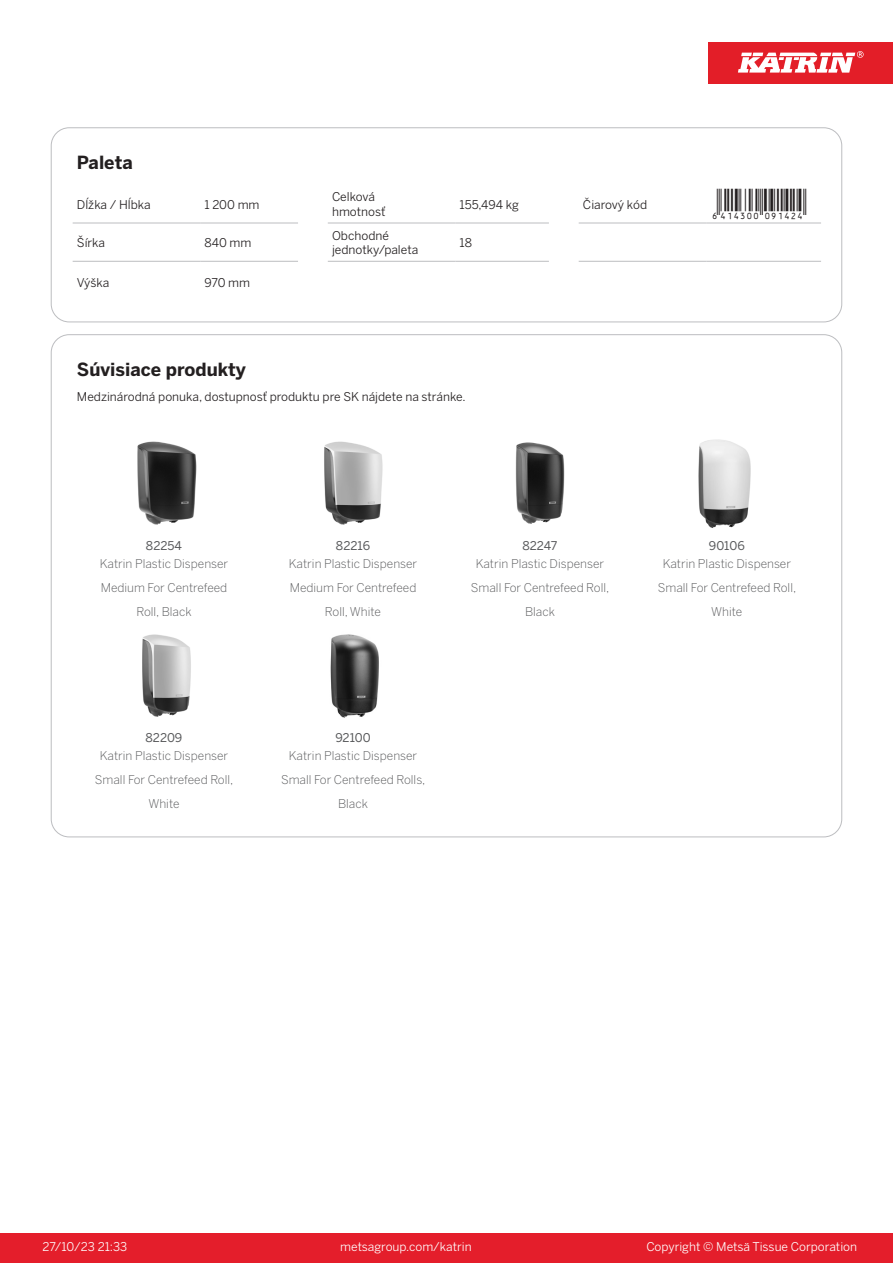
<style>
.page{position:relative;width:893px;height:1263px;background:#fff}
.page>*{position:absolute;margin:0;border:0;box-sizing:border-box;transform-origin:0 0}
.T_EAN{font:30px "Viisas EAN Matala";color:#231f20}
.T_TableHeader{font:700 18px "Benton Sans";color:#231f20}
.T_RelatedName{font:300 12px/24px "Benton Sans";color:#57585a;text-align:center}
.T_TableBody{font:12px "Benton Sans";color:#231f20}
.t1{font:12px "Benton Sans";color:#fff}
.T_RelatedCode{font:12px "Benton Sans";color:#57585a}
</style>
<div class="page">
<div style="left:0;top:1233px;width:893px;height:30px;background:#e41e2b"></div>
<div style="left:708px;top:43px;width:185px;height:41px;background:#e31e28"></div>
<svg style="left:738px;top:51px;width:126px;height:22px"></svg>
<hr style="left:73px;top:223px;width:127px;height:1px;background:#bcbdc0">
<hr style="left:200px;top:223px;width:98px;height:1px;background:#bcbdc0">
<hr style="left:328px;top:223px;width:127px;height:1px;background:#bcbdc0">
<hr style="left:455px;top:223px;width:94px;height:1px;background:#bcbdc0">
<hr style="left:579px;top:223px;width:127px;height:1px;background:#bcbdc0">
<hr style="left:706px;top:223px;width:115px;height:1px;background:#bcbdc0">
<hr style="left:73px;top:261px;width:127px;height:1px;background:#bcbdc0">
<hr style="left:200px;top:261px;width:98px;height:1px;background:#bcbdc0">
<hr style="left:328px;top:261px;width:127px;height:1px;background:#bcbdc0">
<hr style="left:455px;top:261px;width:94px;height:1px;background:#bcbdc0">
<hr style="left:579px;top:261px;width:127px;height:1px;background:#bcbdc0">
<hr style="left:706px;top:261px;width:115px;height:1px;background:#bcbdc0">
<div style="left:51px;top:128px;width:791px;height:194px;border:1px solid #bcbdc0;border-radius:18px"></div>
<img style="left:137px;top:441px;width:60px;height:84px">
<img style="left:324px;top:441px;width:59px;height:84px">
<img style="left:515px;top:442px;width:50px;height:82px">
<img style="left:698px;top:439px;width:53px;height:89px">
<img style="left:142px;top:634px;width:49px;height:83px">
<img style="left:330px;top:634px;width:49px;height:84px">
<p class="T_TableHeader" style="left:77px;top:151px;width:57px">Paleta</p>
<p class="T_TableBody" style="left:77px;top:197px;width:75px">Dĺžka / Hĺbka</p>
<p class="T_TableBody" style="left:204px;top:197px;width:57px">1 200 mm</p>
<p class="T_TableBody" style="left:77px;top:235px;width:30px">Šírka</p>
<p class="T_TableBody" style="left:204px;top:235px;width:49px">840 mm</p>
<p class="T_TableBody" style="left:77px;top:276px;width:34px">Výška</p>
<p class="T_TableBody" style="left:204px;top:276px;width:47px">970 mm</p>
<p class="T_TableBody" style="left:332px;top:190px;width:44px">Celková</p>
<p class="T_TableBody" style="left:332px;top:204px;width:55px">hmotnosť</p>
<p class="T_TableBody" style="left:332px;top:228px;width:58px">Obchodné</p>
<p class="T_TableBody" style="left:332px;top:243px;width:88px">jednotky/paleta</p>
<p class="T_TableBody" style="left:460px;top:197px;width:61px">155,494 kg</p>
<p class="T_TableBody" style="left:583px;top:197px;width:66px">Čiarový kód</p>
<p class="T_EAN" style="left:710px;top:188px;width:97px">*6414300091424*</p>
<p class="T_TableBody" style="left:460px;top:235px;width:14px">18</p>
<p class="T_TableHeader" style="left:77px;top:358px;width:171px">Súvisiace produkty</p>
<p class="T_TableBody" style="left:77px;top:390px;width:390px">Medzinárodná ponuka, dostupnosť produktu pre SK nájdete na stránke.</p>
<p class="T_RelatedCode" style="left:146px;top:538px;width:38px">82254</p>
<p class="T_RelatedCode" style="left:336px;top:538px;width:36px">82216</p>
<p class="T_RelatedCode" style="left:522px;top:538px;width:36px">82247</p>
<p class="T_RelatedCode" style="left:709px;top:538px;width:37px">90106</p>
<p class="T_RelatedName" style="left:100px;top:551px;width:130px">Katrin Plastic Dispenser<br>Medium For Centrefeed<br>Roll, Black</p>
<p class="T_RelatedName" style="left:289px;top:551px;width:130px">Katrin Plastic Dispenser<br>Medium For Centrefeed<br>Roll, White</p>
<p class="T_RelatedName" style="left:471px;top:551px;width:140px">Katrin Plastic Dispenser<br>Small For Centrefeed Roll,<br>Black</p>
<p class="T_RelatedName" style="left:658px;top:551px;width:140px">Katrin Plastic Dispenser<br>Small For Centrefeed Roll,<br>White</p>
<p class="T_RelatedCode" style="left:146px;top:731px;width:38px">82209</p>
<p class="T_RelatedCode" style="left:335px;top:731px;width:37px">92100</p>
<p class="T_RelatedName" style="left:95px;top:744px;width:140px">Katrin Plastic Dispenser<br>Small For Centrefeed Roll,<br>White</p>
<p class="T_RelatedName" style="left:281px;top:744px;width:146px">Katrin Plastic Dispenser<br>Small For Centrefeed Rolls,<br>Black</p>
<p class="t1" style="left:43px;top:1239px;width:86px">27/10/23 21:33</p>
<p class="t1" style="left:340px;top:1239px;width:133px">metsagroup.com/katrin</p>
<p class="t1" style="left:646px;top:1239px;width:212px">Copyright © Metsä Tissue Corporation</p>
</div>
